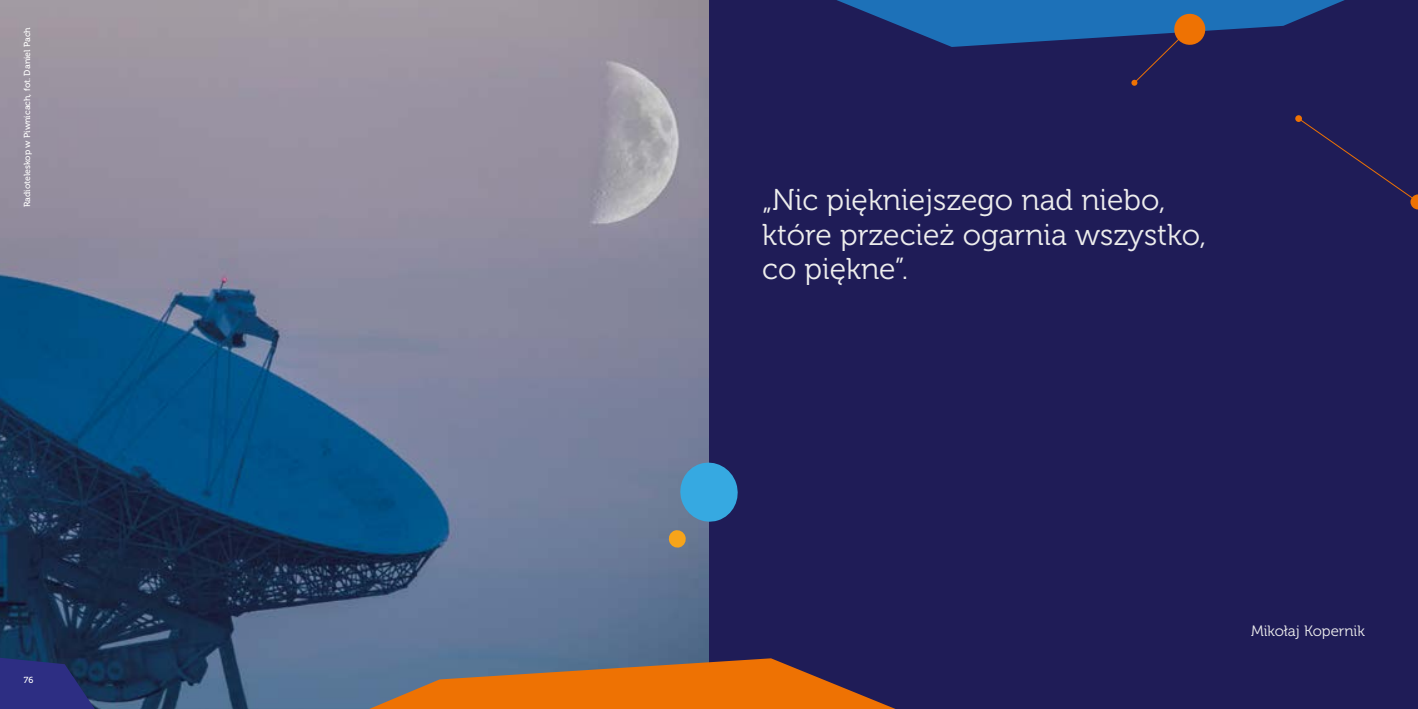
<style>
.page{position:relative;width:1418px;height:709px;background:#fff}
.page>*{position:absolute;margin:0;border:0;box-sizing:border-box;transform-origin:0 0}
.t1{font:30px/34.5px "Museo 300";color:#ededed}
.t2{font:15px "Museo 300";color:#ededed}
.t3{font:8.75px "Museo 500";color:#fff}
</style>
<div class="page">
<img style="left:0;top:0;width:709px;height:709px">
<div style="left:709px;top:0;width:708px;height:709px;background:#1f1c57"></div>
<svg style="left:667px;top:459px;width:71px;height:89px"></svg>
<svg style="left:837px;top:0;width:507px;height:86px"></svg>
<svg style="left:1300px;top:118px;width:117px;height:91px"></svg>
<div style="left:1295px;top:115px;width:6px;height:7px;background:#ee7203;border-radius:50%"></div>
<svg style="left:369px;top:658px;width:526px;height:51px;background:#b2672d"></svg>
<svg style="left:0;top:657px;width:95px;height:52px;background:#272e77"></svg>
<p class="t3" style="left:22px;top:207px;width:182px;rotate:-90deg">Radioteleskop w Piwnicach, fot. Daniel Pach</p>
<p class="t3" style="left:24px;top:675px;width:11px">76</p>
<p class="t1" style="left:762px;top:183px;width:445px">„Nic piękniejszego nad niebo, które przecież ogarnia wszystko, co piękne”.</p>
<p class="t2" style="left:1250px;top:623px;width:115px">Mikołaj Kopernik</p>
</div>
